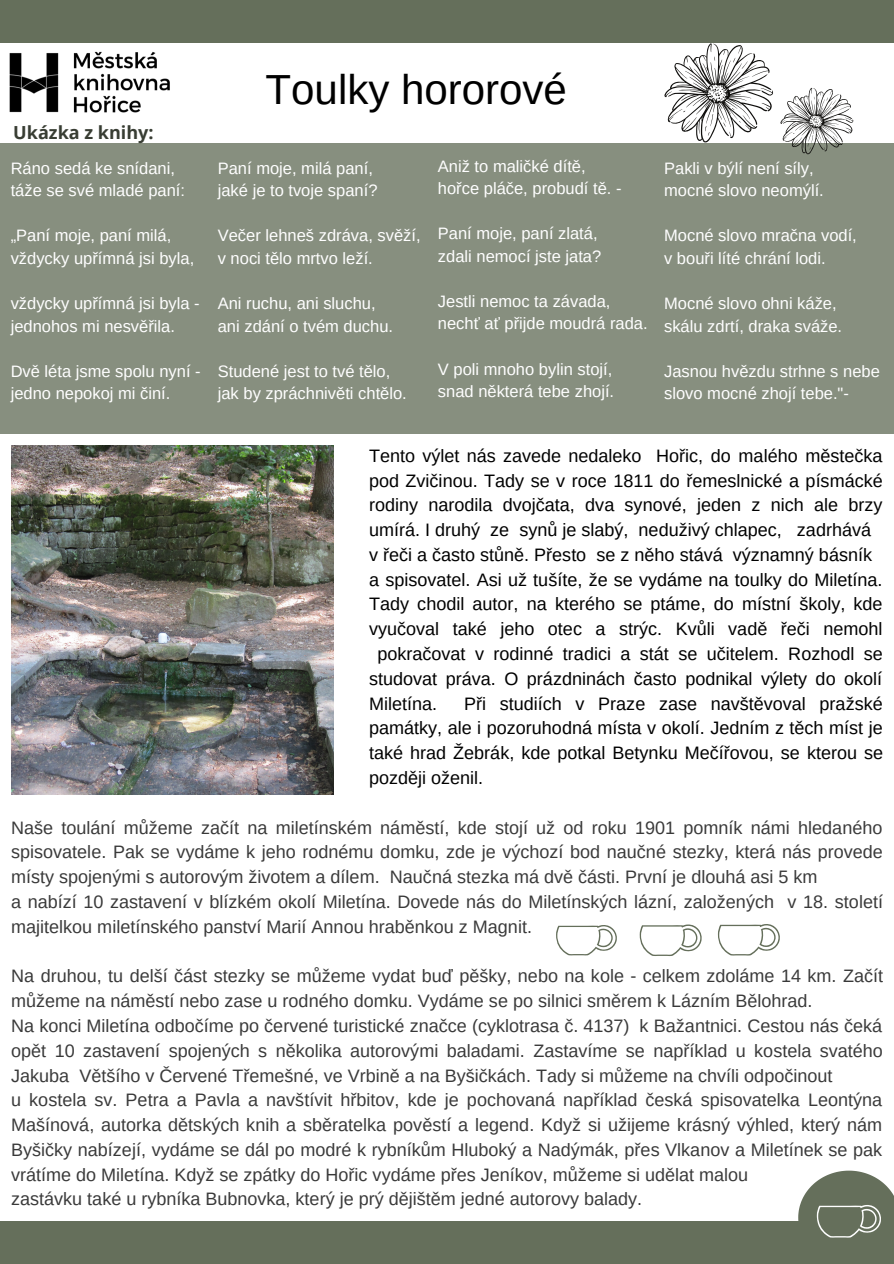
<style>
.page{position:relative;width:894px;height:1264px;background:#fff}
.page>*{position:absolute;margin:0;border:0;box-sizing:border-box;transform-origin:0 0}
.t1{font:42px "Arimo";color:#000}
.t2{font:18px/24.8px "Arimo";color:#000}
.t3{font:700 18px "Open Sans";color:#383d33}
.t4{font:16.5px/22.5px "Arimo";color:#fff}
</style>
<div class="page">
<div style="left:0;top:1221px;width:893px;height:42px;background:#656f5b"></div>
<img style="left:11px;top:445px;width:322px;height:349px">
<div style="left:0;top:143px;width:893px;height:290px;background:#878f7f"></div>
<svg style="left:556px;top:925px;width:60px;height:30px"></svg>
<div style="left:0;top:0;width:893px;height:43px;background:#656f5b"></div>
<img style="left:9px;top:51px;width:161px;height:62px">
<svg style="left:664px;top:43px;width:108px;height:99px"></svg>
<svg style="left:780px;top:88px;width:73px;height:66px"></svg>
<svg style="left:639px;top:924px;width:62px;height:32px"></svg>
<svg style="left:717px;top:924px;width:62px;height:31px"></svg>
<svg style="left:798px;top:1170px;width:95px;height:68px"></svg>
<p class="t3" style="left:13px;top:119px;width:142px">Ukázka z knihy:</p>
<p class="t4" style="left:11px;top:157px;width:176px">Ráno sedá ke snídani, táže se své mladé paní:</p>
<p class="t4" style="left:11px;top:224px;width:185px">„Paní moje, paní milá, vždycky upřímná jsi byla,</p>
<p class="t4" style="left:11px;top:292px;width:190px">vždycky upřímná jsi byla - jednohos mi nesvěřila.</p>
<p class="t4" style="left:11px;top:359px;width:191px">Dvě léta jsme spolu nyní - jedno nepokoj mi činí.</p>
<h1 class="t1" style="left:265px;top:66px;width:303px">Toulky hororové</h1>
<p class="t4" style="left:218px;top:157px;width:161px">Paní moje, milá paní, jaké je to tvoje spaní?</p>
<p class="t4" style="left:218px;top:224px;width:204px">Večer lehneš zdráva, svěží, v noci tělo mrtvo leží.</p>
<p class="t4" style="left:218px;top:292px;width:177px">Ani ruchu, ani sluchu, ani zdání o tvém duchu.</p>
<p class="t4" style="left:218px;top:359px;width:190px">Studené jest to tvé tělo, jak by zpráchnivěti chtělo.</p>
<p class="t4" style="left:438px;top:155px;width:185px">Aniž to maličké dítě, hořce pláče, probudí tě. -</p>
<p class="t4" style="left:438px;top:222px;width:165px">Paní moje, paní zlatá, zdali nemocí jste jata?</p>
<p class="t4" style="left:438px;top:290px;width:211px">Jestli nemoc ta závada, nechť ať přijde moudrá rada.</p>
<p class="t4" style="left:438px;top:357px;width:178px">V poli mnoho bylin stojí, snad některá tebe zhojí.</p>
<p class="t4" style="left:664px;top:157px;width:161px">Pakli v býlí není síly, mocné slovo neomýlí.</p>
<p class="t4" style="left:664px;top:224px;width:194px">Mocné slovo mračna vodí, v bouři líté chrání lodi.</p>
<p class="t4" style="left:664px;top:292px;width:179px">Mocné slovo ohni káže, skálu zdrtí, draka sváže.</p>
<p class="t4" style="left:664px;top:359px;width:217px">Jasnou hvězdu strhne s nebe slovo mocné zhojí tebe."-</p>
<p class="t2" style="left:369px;top:443px;width:515px">Tento výlet nás zavede nedaleko Hořic, do malého městečka</p>
<p class="t2" style="left:369px;top:468px;width:515px">pod Zvičinou. Tady se v roce 1811 do řemeslnické a písmácké</p>
<p class="t2" style="left:369px;top:492px;width:514px">rodiny narodila dvojčata, dva synové, jeden z nich ale brzy</p>
<p class="t2" style="left:369px;top:517px;width:503px">umírá. I druhý ze synů je slabý, neduživý chlapec, zadrhává</p>
<p class="t2" style="left:369px;top:542px;width:504px">v řeči a často stůně. Přesto se z něho stává významný básník</p>
<p class="t2" style="left:369px;top:567px;width:515px">a spisovatel. Asi už tušíte, že se vydáme na toulky do Miletína.</p>
<p class="t2" style="left:369px;top:592px;width:515px">Tady chodil autor, na kterého se ptáme, do místní školy, kde</p>
<p class="t2" style="left:369px;top:616px;width:515px">vyučoval také jeho otec a strýc. Kvůli vadě řeči nemohl</p>
<p class="t2" style="left:377px;top:641px;width:507px">pokračovat v rodinné tradici a stát se učitelem. Rozhodl se</p>
<p class="t2" style="left:369px;top:666px;width:514px">studovat práva. O prázdninách často podnikal výlety do okolí</p>
<p class="t2" style="left:369px;top:691px;width:70px">Miletína.</p>
<p class="t2" style="left:369px;top:691px;width:515px;text-align:justify;text-indent:95px">Při studiích v Praze zase navštěvoval pražské památky, ale i pozoruhodná místa v okolí. Jedním z těch míst je také hrad Žebrák, kde potkal Betynku Mečířovou, se kterou se později oženil.</p>
<p class="t2" style="left:11px;top:815px;width:873px">Naše toulání můžeme začít na miletínském náměstí, kde stojí už od roku 1901 pomník námi hledaného spisovatele. Pak se vydáme k jeho rodnému domku, zde je výchozí bod naučné stezky, která nás provede místy spojenými s autorovým životem a dílem. Naučná stezka má dvě části. První je dlouhá asi 5 km<br>a nabízí 10 zastavení v blízkém okolí Miletína. Dovede nás do Miletínských lázní, založených v 18. století majitelkou miletínského panství Marií Annou hraběnkou z Magnit.</p>
<p class="t2" style="left:11px;top:963px;width:873px">Na druhou, tu delší část stezky se můžeme vydat buď pěšky, nebo na kole - celkem zdoláme 14 km. Začít můžeme na náměstí nebo zase u rodného domku. Vydáme se po silnici směrem k Lázním Bělohrad.<br>Na konci Miletína odbočíme po červené turistické značce (cyklotrasa č. 4137) k Bažantnici. Cestou nás čeká opět 10 zastavení spojených s několika autorovými baladami. Zastavíme se například u kostela svatého Jakuba Většího v Červené Třemešné, ve Vrbině a na Byšičkách. Tady si můžeme na chvíli odpočinout<br>u kostela sv. Petra a Pavla a navštívit hřbitov, kde je pochovaná například česká spisovatelka Leontýna Mašínová, autorka dětských knih a sběratelka pověstí a legend. Když si užijeme krásný výhled, který nám Byšičky nabízejí, vydáme se dál po modré k rybníkům Hluboký a Nadýmák, přes Vlkanov a Miletínek se pak vrátíme do Miletína. Když se zpátky do Hořic vydáme přes Jeníkov, můžeme si udělat malou<br>zastávku také u rybníka Bubnovka, který je prý dějištěm jedné autorovy balady.</p>
</div>
